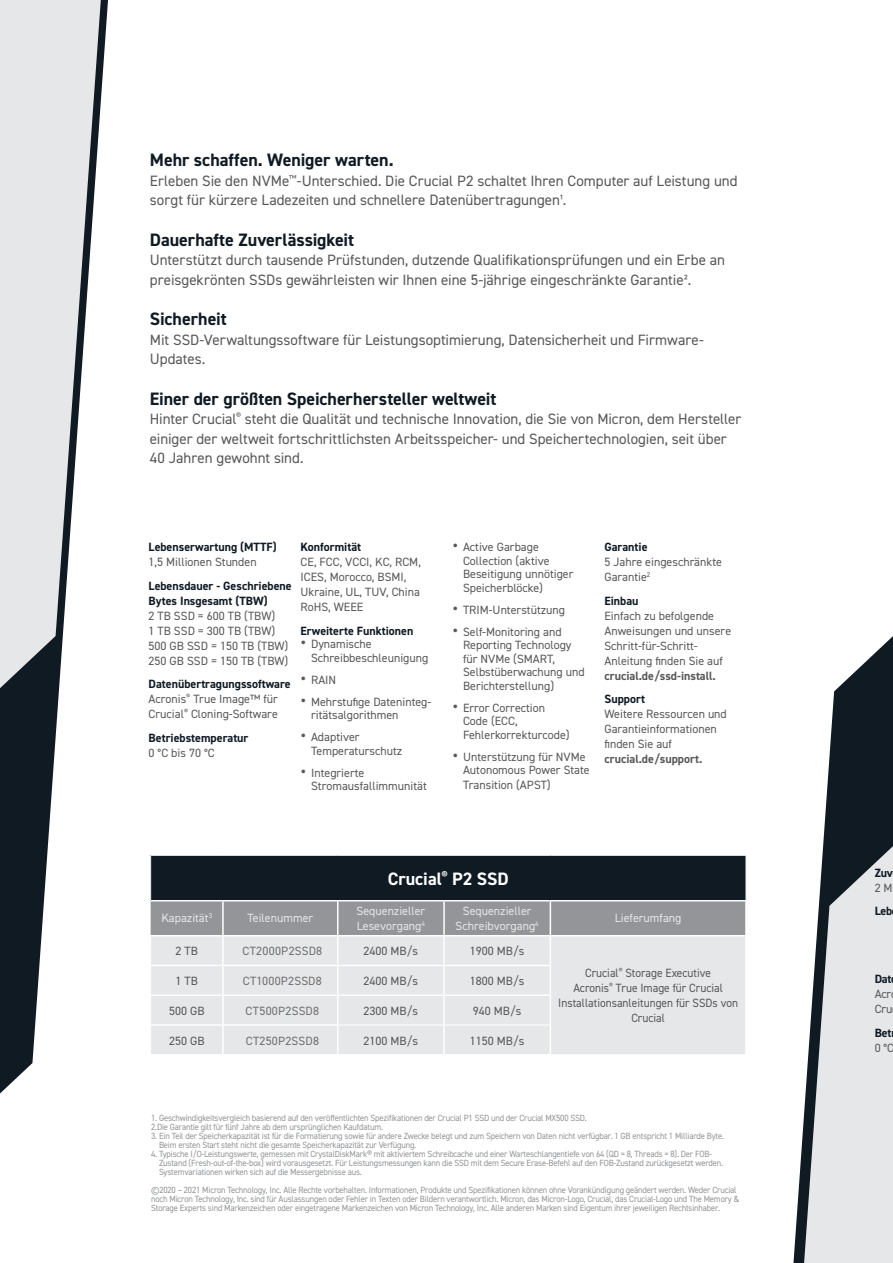
<style>
.page{position:relative;width:893px;height:1263px;background:#fff}
.page>*{position:absolute;margin:0;border:0;box-sizing:border-box;transform-origin:0 0}
.t1{font:700 18px "DIN2014";letter-spacing:-.005em;color:#0f1a23}
.t2{font:700 18px "DIN2014";color:#fff}
.t3{font:15px/19.5px "DIN2014";color:#58585a}
.t4{font:12px/15px "DIN2014";color:#58585a}
.t5{font:700 12px/15px "DIN2014";color:#0f1a23}
.t6{font:12px/15px "DIN2014";color:#58585a;text-align:center;scale:.95 1}
.t7{font:12px/15px "DIN2014";color:#e6e7e8}
.t8{font:12px "DIN2014";letter-spacing:.015em;color:#716f70}
.t9{font:700 12px "DIN2014";color:#58585a}
.t10{font:9px/9px "DIN2014";letter-spacing:-.02em;color:#939598;scale:.95 1}
.s1{font-weight:700;color:#0f1a23}
.s2{font-family:"Intelo Alt";font-weight:500;font-size:15px}
</style>
<div class="page">
<svg style="left:0;top:0;width:108px;height:1093px"></svg>
<svg style="left:0;top:0;width:101px;height:688px;fill:#e6e7e8"></svg>
<svg style="left:793px;top:636px;width:100px;height:627px"></svg>
<svg style="left:804px;top:846px;width:89px;height:417px;background:#c8cacc"></svg>
<div style="left:151px;top:855px;width:595px;height:46px;background:#0f1a23"></div>
<hr style="left:746px;top:856px;width:1px;height:44px;background:#e6e7e8">
<hr style="left:150px;top:855px;width:73px;height:1px;background:#fff">
<hr style="left:223px;top:855px;width:115px;height:1px;background:#fff">
<hr style="left:338px;top:855px;width:106px;height:1px;background:#fff">
<hr style="left:444px;top:855px;width:106px;height:1px;background:#fff">
<hr style="left:550px;top:855px;width:196px;height:1px;background:#fff">
<svg style="left:150px;top:901px;width:595px;height:153px;background:#d4d5d7"></svg>
<hr style="left:150px;top:900px;width:73px;height:1px;background:#fff">
<hr style="left:223px;top:900px;width:114px;height:1px;background:#fff">
<hr style="left:222px;top:901px;width:2px;height:34px;background:#fff">
<hr style="left:550px;top:900px;width:197px;height:1px;background:#fff">
<hr style="left:550px;top:901px;width:1px;height:34px;background:#fff">
<hr style="left:150px;top:935px;width:73px;height:1px;background:#fff">
<hr style="left:223px;top:935px;width:114px;height:1px;background:#fff">
<hr style="left:551px;top:935px;width:194px;height:1px;background:#fff">
<hr style="left:337px;top:900px;width:107px;height:1px;background:#fff">
<hr style="left:337px;top:901px;width:1px;height:34px;background:#fff">
<hr style="left:444px;top:900px;width:106px;height:1px;background:#fff">
<hr style="left:443px;top:901px;width:2px;height:34px;background:#fff">
<hr style="left:337px;top:935px;width:107px;height:1px;background:#fff">
<hr style="left:444px;top:935px;width:107px;height:1px;background:#fff">
<hr style="left:151px;top:1024px;width:72px;height:2px;background:#fff">
<hr style="left:223px;top:1024px;width:115px;height:2px;background:#fff">
<h1 class="t1" style="left:150px;top:148px;width:245px">Mehr schaffen. Weniger warten.</h1>
<h2 class="t3" style="left:150px;top:171px;width:589px">Erleben Sie den NVMe<sup>™</sup>-Unterschied. Die Crucial P2 schaltet Ihren Computer auf Leistung und sorgt für kürzere Ladezeiten und schnellere Datenübertragungen¹.</h2>
<h1 class="t1" style="left:150px;top:228px;width:206px">Dauerhafte Zuverlässigkeit</h1>
<h2 class="t3" style="left:150px;top:250px;width:577px">Unterstützt durch tausende Prüfstunden, dutzende Qualifikationsprüfungen und ein Erbe an preisgekrönten SSDs gewährleisten wir Ihnen eine 5-jährige eingeschränkte Garantie².</h2>
<h1 class="t1" style="left:150px;top:307px;width:78px">Sicherheit</h1>
<h2 class="t3" style="left:150px;top:330px;width:555px">Mit SSD-Verwaltungssoftware für Leistungsoptimierung, Datensicherheit und Firmware-<br>Updates.</h2>
<h1 class="t1" style="left:150px;top:387px;width:348px">Einer der größten Speicherhersteller weltweit</h1>
<h2 class="t3" style="left:150px;top:409px;width:593px">Hinter Crucial<sup>®</sup> steht die Qualität und technische Innovation, die Sie von Micron, dem Hersteller einiger der weltweit fortschrittlichsten Arbeitsspeicher- und Speichertechnologien, seit über<br>40 Jahren gewohnt sind.</h2>
<h3 class="t5" style="left:149px;top:540px;width:129px">Lebenserwartung (MTTF)</h3>
<h3 class="t4" style="left:149px;top:554px;width:110px">1,5 Millionen Stunden</h3>
<h3 class="t5" style="left:149px;top:578px;width:145px">Lebensdauer - Geschriebene<br>Bytes Insgesamt (TBW)</h3>
<h3 class="t4" style="left:149px;top:608px;width:141px">2 TB SSD = 600 TB (TBW)<br>1 TB SSD = 300 TB (TBW)<br>500 GB SSD = 150 TB (TBW)<br>250 GB SSD = 150 TB (TBW)</h3>
<h3 class="t4" style="left:149px;top:677px;width:144px"><span class="s1">Datenübertragungssoftware<br></span>Acronis<sup>®</sup> True Image™ für<br>Crucial<sup>®</sup> Cloning-Software</h3>
<h3 class="t5" style="left:149px;top:730px;width:101px">Betriebstemperatur</h3>
<h3 class="t4" style="left:149px;top:745px;width:67px">0 °C bis 70 °C</h3>
<h3 class="t5" style="left:301px;top:540px;width:62px">Konformität</h3>
<h3 class="t4" style="left:301px;top:555px;width:122px">CE, FCC, VCCI, KC, RCM,<br>ICES, Morocco, BSMI,<br>Ukraine, UL, TUV, China<br>RoHS, WEEE</h3>
<h3 class="t5" style="left:301px;top:623px;width:114px">Erweiterte Funktionen</h3>
<h3 class="t4" style="left:311px;top:637px;width:119px;line-height:13.5px;text-indent:-10px"><span class="s2">•</span> Dynamische<br>Schreibbeschleunigung</h3>
<h3 class="t4" style="left:301px;top:672px;width:37px"><span class="s2">•</span> RAIN</h3>
<h3 class="t4" style="left:311px;top:695px;width:122px;line-height:13.5px;text-indent:-10px"><span class="s2">•</span> Mehrstufige Dateninteg&shy;ritätsalgorithmen</h3>
<h3 class="t4" style="left:311px;top:730px;width:93px;line-height:13.5px;text-indent:-10px"><span class="s2">•</span> Adaptiver<br>Temperaturschutz</h3>
<h3 class="t4" style="left:311px;top:766px;width:117px;line-height:13.5px;text-indent:-10px"><span class="s2">•</span> Integrierte<br>Stromausfallimmunität</h3>
<h3 class="t4" style="left:463px;top:540px;width:112px;line-height:13.5px;text-indent:-10px"><span class="s2">•</span> Active Garbage<br>Collection (aktive<br>Beseitigung unnötiger<br>Speicherblöcke)</h3>
<h3 class="t4" style="left:452px;top:602px;width:114px"><span class="s2">•</span> TRIM-Unterstützung</h3>
<h3 class="t4" style="left:463px;top:625px;width:123px;line-height:13.5px;text-indent:-10px"><span class="s2">•</span> Self-Monitoring and<br>Reporting Technology für NVMe (SMART,<br>Selbstüberwachung und<br>Berichterstellung)</h3>
<h3 class="t4" style="left:463px;top:701px;width:108px;line-height:13.5px;text-indent:-10px"><span class="s2">•</span> Error Correction<br>Code (ECC,<br>Fehlerkorrekturcode)</h3>
<h3 class="t4" style="left:463px;top:750px;width:128px;line-height:13.5px;text-indent:-10px"><span class="s2">•</span> Unterstützung für NVMe<br>Autonomous Power State</h3>
<h3 class="t4" style="left:463px;top:778px;width:89px">Transition (APST)</h3>
<h3 class="t5" style="left:604px;top:540px;width:45px">Garantie</h3>
<h3 class="t4" style="left:604px;top:554px;width:119px">5 Jahre eingeschränkte<br>Garantie<sup>2</sup></h3>
<h3 class="t5" style="left:604px;top:593px;width:36px">Einbau</h3>
<h3 class="t4" style="left:604px;top:608px;width:128px">Einfach zu befolgende<br>Anweisungen und unsere<br>Schritt-für-Schritt-<br>Anleitung finden Sie auf</h3>
<h3 class="t9" style="left:604px;top:668px;width:113px">crucial.de/ssd-install.</h3>
<h3 class="t5" style="left:604px;top:692px;width:42px">Support</h3>
<h3 class="t4" style="left:604px;top:707px;width:124px">Weitere Ressourcen und<br>Garantieinformationen finden Sie auf</h3>
<h3 class="t9" style="left:604px;top:751px;width:99px">crucial.de/support.</h3>
<h1 class="t2" style="left:388px;top:867px;width:123px">Crucial<sup>®</sup> P2 SSD</h1>
<h3 class="t7" style="left:161px;top:910px;width:52px">Kapazität<sup>3</sup></h3>
<h3 class="t7" style="left:247px;top:910px;width:67px">Teilenummer</h3>
<h3 class="t7" style="left:357px;top:903px;width:70px">Sequenzieller<br>Lesevorgang<sup>4</sup></h3>
<h3 class="t7" style="left:456px;top:903px;width:85px;text-align:center">Sequenzieller<br>Schreibvorgang<sup>4</sup></h3>
<h3 class="t7" style="left:615px;top:910px;width:68px">Lieferumfang</h3>
<h3 class="t4" style="left:176px;top:943px;width:24px">2 TB</h3>
<h3 class="t8" style="left:242px;top:944px;width:81px">CT2000P2SSD8</h3>
<h3 class="t4" style="left:364px;top:943px;width:56px">2400 MB/s</h3>
<h3 class="t4" style="left:470px;top:943px;width:56px">1900 MB/s</h3>
<h3 class="t6" style="left:558px;top:965px;width:191px">Crucial<sup>®</sup> Storage Executive<br>Acronis<sup>®</sup> True Image für Crucial<br>Installationsanleitungen für SSDs von<br>Crucial</h3>
<h3 class="t4" style="left:176px;top:973px;width:24px">1 TB</h3>
<h3 class="t8" style="left:243px;top:973px;width:80px">CT1000P2SSD8</h3>
<h3 class="t4" style="left:364px;top:973px;width:56px">2400 MB/s</h3>
<h3 class="t4" style="left:470px;top:973px;width:56px">1800 MB/s</h3>
<h3 class="t4" style="left:169px;top:1003px;width:37px">500 GB</h3>
<h3 class="t8" style="left:246px;top:1003px;width:75px">CT500P2SSD8</h3>
<h3 class="t4" style="left:364px;top:1003px;width:56px">2300 MB/s</h3>
<h3 class="t4" style="left:473px;top:1003px;width:50px">940 MB/s</h3>
<h3 class="t4" style="left:169px;top:1033px;width:37px">250 GB</h3>
<h3 class="t8" style="left:246px;top:1033px;width:75px">CT250P2SSD8</h3>
<h3 class="t4" style="left:364px;top:1033px;width:56px">2100 MB/s</h3>
<h3 class="t4" style="left:470px;top:1033px;width:56px">1150 MB/s</h3>
<p class="t10" style="left:151px;top:1114px;width:460px">1. Geschwindigkeitsvergleich basierend auf den veröffentlichten Spezifikationen der Crucial P1 SSD und der Crucial MX500 SSD.<br>2.Die Garantie gilt für fünf Jahre ab dem ursprünglichen Kaufdatum.</p>
<p class="t10" style="left:159px;top:1132px;width:596px;text-indent:-8px">3. Ein Teil der Speicherkapazität ist für die Formatierung sowie für andere Zwecke belegt und zum Speichern von Daten nicht verfügbar. 1 GB entspricht 1 Milliarde Byte.<br>Beim ersten Start steht nicht die gesamte Speicherkapazität zur Verfügung.</p>
<p class="t10" style="left:159px;top:1150px;width:595px;text-indent:-8px">4. Typische I/O-Leistungswerte, gemessen mit CrystalDiskMark® mit aktiviertem Schreibcache und einer Warteschlangentiefe von 64 (QD = 8, Threads = 8). Der FOB-<br>Zustand (Fresh-out-of-the-box) wird vorausgesetzt. Für Leistungsmessungen kann die SSD mit dem Secure Erase-Befehl auf den FOB-Zustand zurückgesetzt werden.<br>Systemvariationen wirken sich auf die Messergebnisse aus.</p>
<p class="t10" style="left:151px;top:1186px;width:621px">©2020 – 2021 Micron Technology, Inc. Alle Rechte vorbehalten. Informationen, Produkte und Spezifikationen können ohne Vorankündigung geändert werden. Weder Crucial noch Micron Technology, Inc. sind für Auslassungen oder Fehler in Texten oder Bildern verantwortlich. Micron, das Micron-Logo, Crucial, das Crucial-Logo und The Memory &amp;<br>Storage Experts sind Markenzeichen oder eingetragene Markenzeichen von Micron Technology, Inc. Alle anderen Marken sind Eigentum ihrer jeweiligen Rechtsinhaber.</p>
<h3 class="t5" style="left:875px;top:865px;width:20px">Zuv</h3>
<h3 class="t4" style="left:875px;top:880px;width:19px">2 M</h3>
<h3 class="t5" style="left:875px;top:903px;width:19px">Leb</h3>
<h3 class="t5" style="left:875px;top:971px;width:18px">Dat</h3>
<h3 class="t4" style="left:875px;top:986px;width:19px">Acr<br>Cru</h3>
<h3 class="t5" style="left:875px;top:1025px;width:18px">Bet</h3>
<h3 class="t4" style="left:875px;top:1040px;width:21px">0 °C</h3>
</div>
